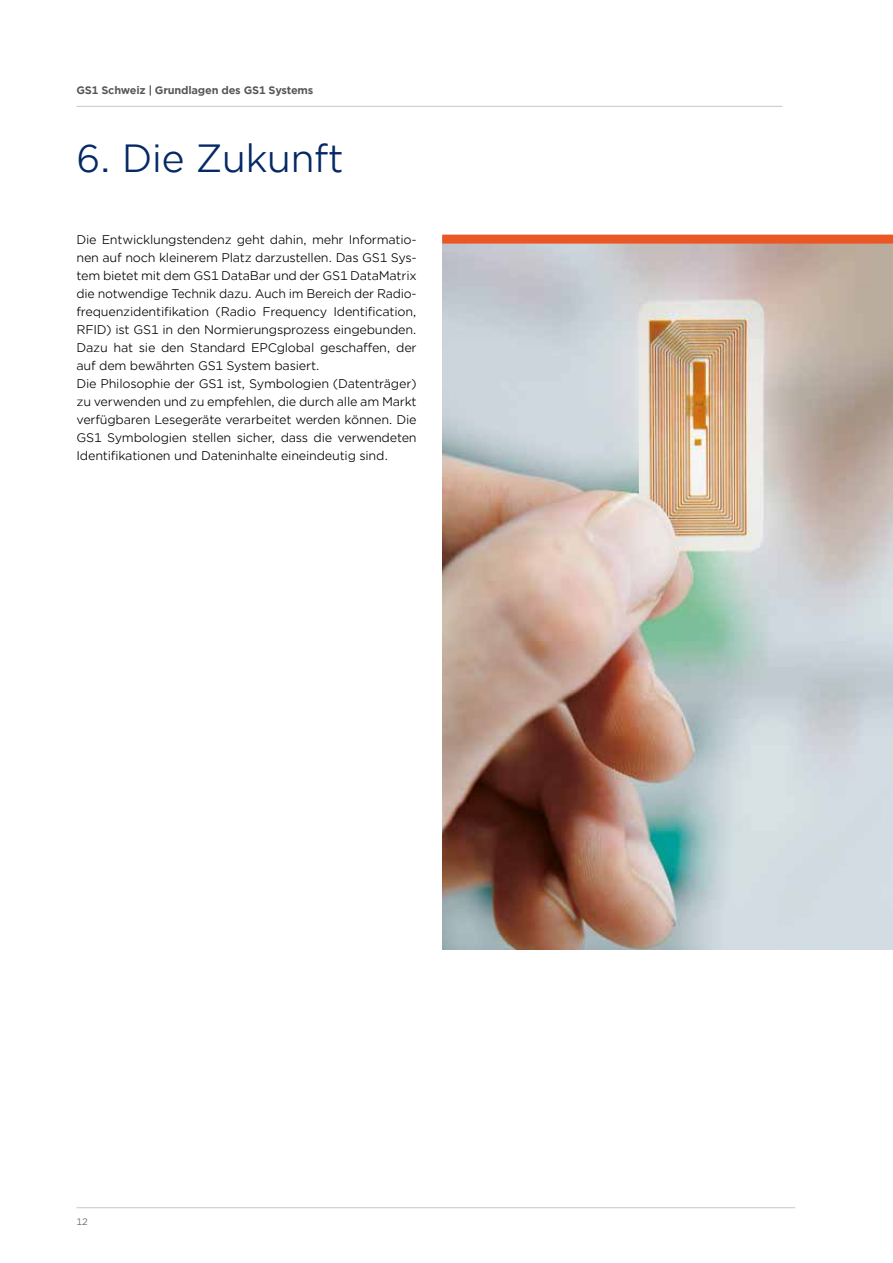
<style>
.page{position:relative;width:893px;height:1263px;background:#fff}
.page>*{position:absolute;margin:0;border:0;box-sizing:border-box;transform-origin:0 0}
.t1{font:37.5px "Gotham Office";letter-spacing:-.02em;color:#052965}
.t2{font:12px/18px "Gotham Office";letter-spacing:-.02em;color:#000}
.t3{font:700 10.5px "Gotham Office";letter-spacing:-.02em;color:#565655}
.t4{font:9px "Gotham Office";color:#565655}
</style>
<div class="page">
<hr style="left:77px;top:106px;width:705px;height:1px;background:#c5c6c6">
<hr style="left:77px;top:1207px;width:718px;height:1px;background:#c5c6c6">
<img style="left:442px;top:244px;width:451px;height:705px">
<div style="left:442px;top:235px;width:451px;height:9px;background:#ea5725"></div>
<p class="t3" style="left:77px;top:82px;width:238px">GS1 Schweiz | Grundlagen des GS1 Systems</p>
<h1 class="t1" style="left:77px;top:133px;width:269px">6. Die Zukunft</h1>
<p class="t2" style="left:77px;top:230px;width:342px">Die Entwicklungstendenz geht dahin, mehr Informatio&shy;nen auf noch kleinerem Platz darzustellen. Das GS1 Sys&shy;tem bietet mit dem GS1 DataBar und der GS1 DataMatrix die notwendige Technik dazu. Auch im Bereich der Radio&shy;frequenzidentifikation (Radio Frequency Identification, RFID) ist GS1 in den Normierungsprozess eingebunden.<br>Dazu hat sie den Standard EPCglobal geschaffen, der auf dem bewährten GS1 System basiert.<br>Die Philosophie der GS1 ist, Symbologien (Datenträger) zu verwenden und zu empfehlen, die durch alle am Markt verfügbaren Lesegeräte verarbeitet werden können. Die GS1 Symbologien stellen sicher, dass die verwendeten Identifikationen und Dateninhalte eineindeutig sind.</p>
<p class="t4" style="left:77px;top:1215px;width:13px">12</p>
</div>
